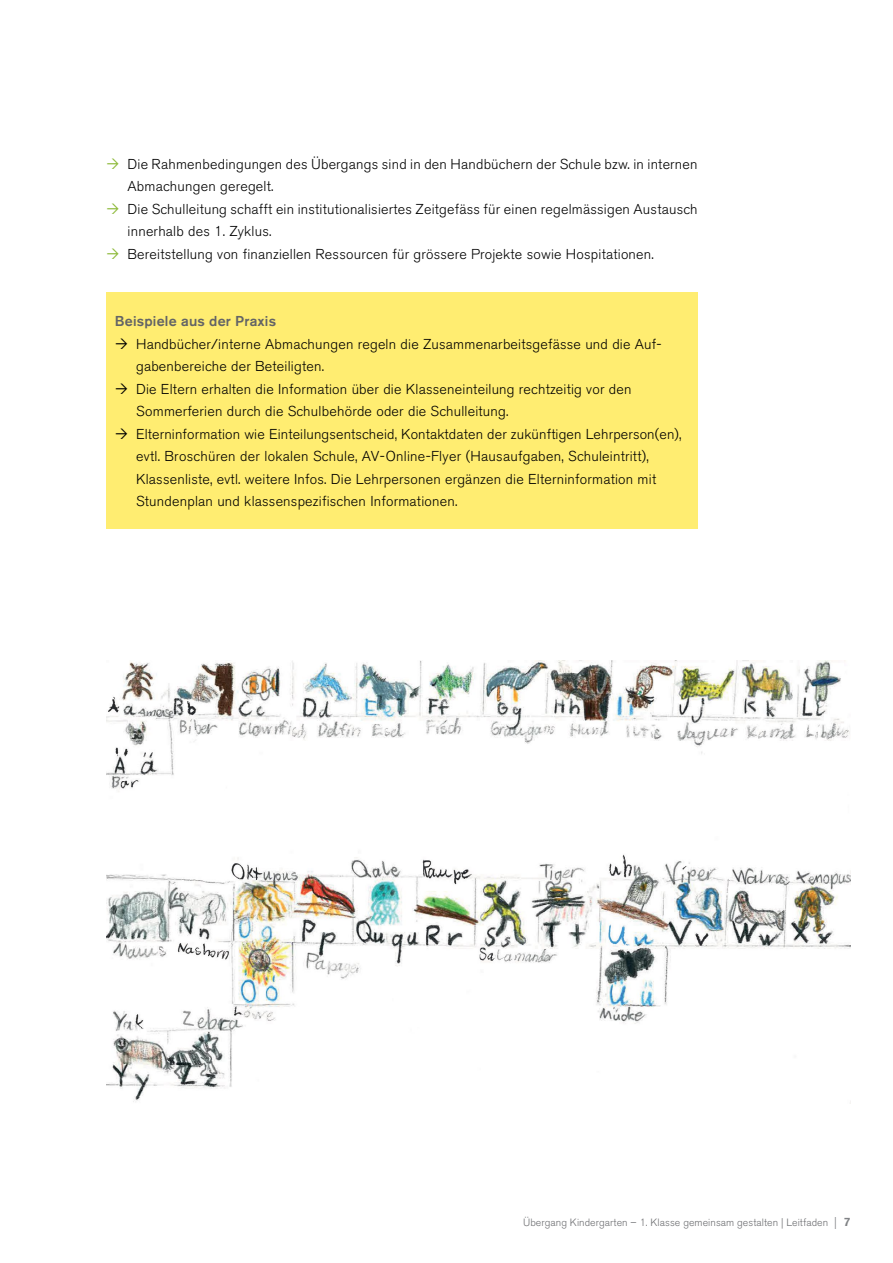
<style>
.page{position:relative;width:893px;height:1263px;background:#fff}
.page>*{position:absolute;margin:0;border:0;box-sizing:border-box;transform-origin:0 0}
.t1{font:300 14.25px/22.5px "Akzidenz Grotesk BE";letter-spacing:.015em;color:#000}
.t2{font:500 14.25px "Akzidenz Grotesk BE";letter-spacing:.015em;color:#636466}
.t3{font:300 10.5px "Akzidenz Grotesk BE";letter-spacing:.005em;color:#6d6e71}
.s1{font-size:12px;color:#808285}
.s2{font-weight:500;font-size:12px;color:#808285}
</style>
<div class="page">
<div style="left:106px;top:292px;width:591px;height:237px;background:#ffed71"></div>
<img style="left:106px;top:661px;width:744px;height:441px">
<p class="t1" style="left:128px;top:153px;width:572px">Die Rahmenbedingungen des Übergangs sind in den Handbüchern der Schule bzw. in internen Abmachungen geregelt.<br>Die Schulleitung schafft ein institutionalisiertes Zeitgefäss für einen regelmässigen Austausch innerhalb des 1. Zyklus.<br>Bereitstellung von finanziellen Ressourcen für grössere Projekte sowie Hospitationen.</p>
<p class="t2" style="left:115px;top:312px;width:163px">Beispiele aus der Praxis</p>
<p class="t1" style="left:136px;top:333px;width:547px">Handbücher/interne Abmachungen regeln die Zusammenarbeitsgefässe und die Auf&shy;gabenbereiche der Beteiligten.<br>Die Eltern erhalten die Information über die Klasseneinteilung rechtzeitig vor den Sommerferien durch die Schulbehörde oder die Schulleitung.<br>Elterninformation wie Einteilungsentscheid, Kontaktdaten der zukünftigen Lehrperson(en), evtl. Broschüren der lokalen Schule, AV-Online-Flyer (Hausaufgaben, Schuleintritt), Klassenliste, evtl. weitere Infos. Die Lehrpersonen ergänzen die Elterninformation mit Stundenplan und klassenspezifischen Informationen.</p>
<p class="t3" style="left:523px;top:1217px;width:329px">Übergang Kindergarten – 1. Klasse gemeinsam gestalten | Leitfaden <span class="s1">|</span> <span class="s2">7</span></p>
</div>
